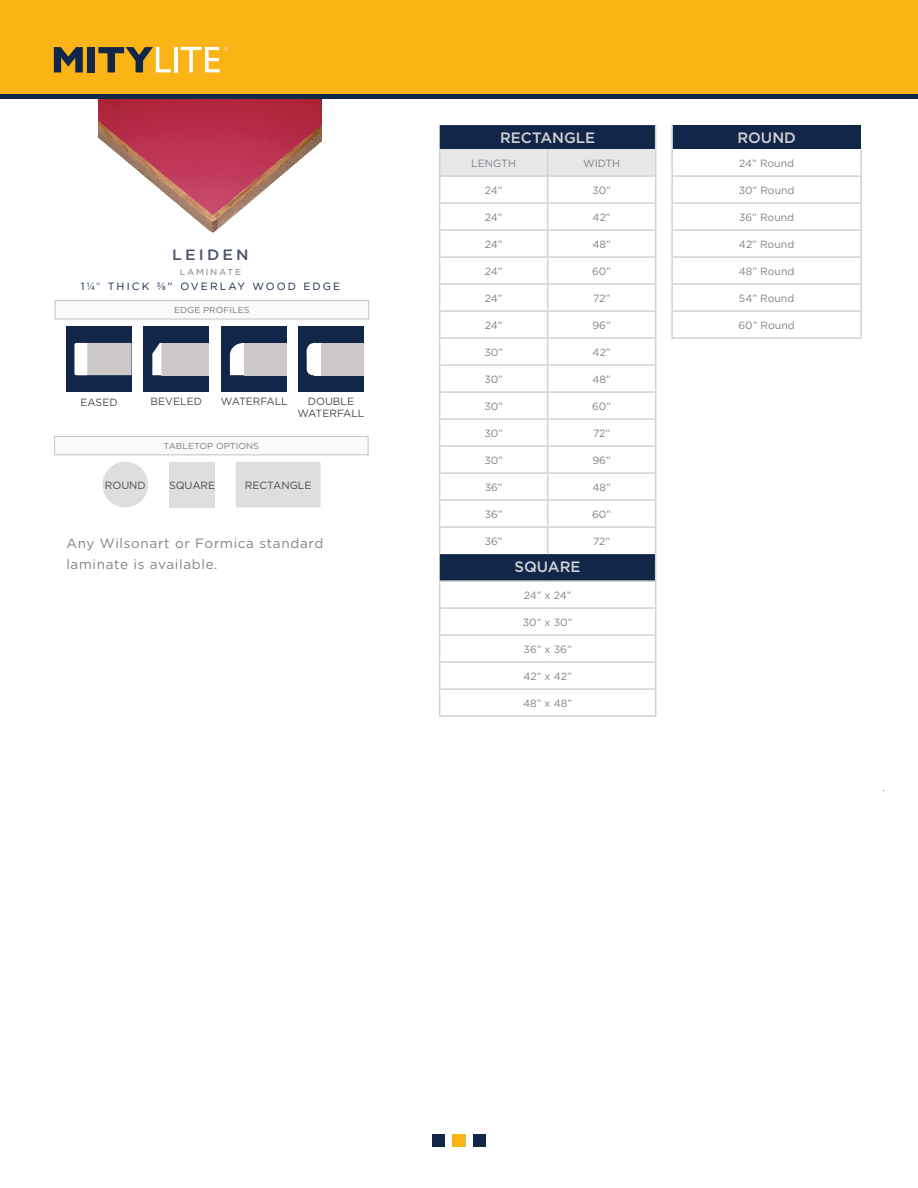
<style>
.page{position:relative;width:918px;height:1188px;background:#fff}
.page>*{position:absolute;margin:0;border:0;box-sizing:border-box;transform-origin:0 0}
.t1{font:500 15px "Gotham";color:#d1d2d4}
.t2{font:500 15px "Gotham";letter-spacing:.2em;color:#4d526e;scale:1.05 1}
.t3{font:13.5px/21px "Gotham";letter-spacing:.05em;color:#808285}
.t4{font:10.5px "Gotham";color:#808285}
.t5{font:10.5px "Gotham";color:#484948}
.t6{font:10.5px "Gotham";letter-spacing:.2em;color:#122649}
.t7{font:8.55px "Gotham";color:#78797c;scale:1.05 1}
.t8{font:8.55px "Gotham";letter-spacing:.2em;color:#78797c;scale:1.05 1}
.s1{font-weight:300}
</style>
<div class="page">
<div style="left:432px;top:1134px;width:13px;height:13px;background:#122649"></div>
<div style="left:453px;top:1134px;width:12px;height:13px;background:#fbb416"></div>
<div style="left:473px;top:1134px;width:13px;height:13px;background:#122649"></div>
<svg style="left:439px;top:125px;width:217px;height:590px"></svg>
<hr style="left:439px;top:715px;width:109px;height:2px;background:#d1d2d4">
<hr style="left:548px;top:715px;width:108px;height:2px;background:#d1d2d4">
<div style="left:672px;top:125px;width:189px;height:24px;background:#122649"></div>
<hr style="left:671px;top:125px;width:2px;height:24px;background:#d1d2d4">
<hr style="left:671px;top:149px;width:2px;height:26px;background:#d1d2d4">
<hr style="left:860px;top:149px;width:2px;height:26px;background:#d1d2d4">
<hr style="left:671px;top:175px;width:191px;height:2px;background:#d1d2d4">
<hr style="left:671px;top:177px;width:2px;height:25px;background:#d1d2d4">
<hr style="left:860px;top:177px;width:2px;height:25px;background:#d1d2d4">
<hr style="left:671px;top:202px;width:191px;height:2px;background:#d1d2d4">
<hr style="left:671px;top:204px;width:2px;height:25px;background:#d1d2d4">
<hr style="left:860px;top:204px;width:2px;height:25px;background:#d1d2d4">
<hr style="left:671px;top:229px;width:191px;height:2px;background:#d1d2d4">
<hr style="left:671px;top:231px;width:2px;height:25px;background:#d1d2d4">
<hr style="left:860px;top:231px;width:2px;height:25px;background:#d1d2d4">
<hr style="left:671px;top:256px;width:191px;height:2px;background:#d1d2d4">
<hr style="left:671px;top:258px;width:2px;height:25px;background:#d1d2d4">
<hr style="left:860px;top:258px;width:2px;height:25px;background:#d1d2d4">
<hr style="left:671px;top:283px;width:191px;height:2px;background:#d1d2d4">
<hr style="left:671px;top:285px;width:2px;height:25px;background:#d1d2d4">
<hr style="left:860px;top:285px;width:2px;height:25px;background:#d1d2d4">
<hr style="left:671px;top:310px;width:191px;height:2px;background:#d1d2d4">
<hr style="left:671px;top:312px;width:2px;height:25px;background:#d1d2d4">
<hr style="left:860px;top:312px;width:2px;height:25px;background:#d1d2d4">
<hr style="left:671px;top:337px;width:191px;height:2px;background:#d1d2d4">
<img style="left:99px;top:98px;width:223px;height:135px">
<div style="left:55px;top:300px;width:314px;height:20px;background:#fafafa"></div>
<div style="left:55px;top:300px;width:314px;height:20px;border:1px solid #c7c8ca"></div>
<div style="left:54px;top:436px;width:315px;height:19px;background:#fafafa"></div>
<div style="left:54px;top:436px;width:315px;height:19px;border:1px solid #c7c8ca"></div>
<div style="left:102px;top:462px;width:46px;height:46px;background:#dfdedd;border-radius:50%"></div>
<div style="left:169px;top:462px;width:46px;height:46px;background:#dfdedd"></div>
<div style="left:236px;top:462px;width:84px;height:46px;background:#dfdedd"></div>
<div style="left:222px;top:326px;width:65px;height:66px;background:#122649"></div>
<div style="left:298px;top:326px;width:66px;height:66px;background:#122649"></div>
<div style="left:315px;top:343px;width:49px;height:32px;background:#cbc8c7"></div>
<svg style="left:229px;top:343px;width:27px;height:33px"></svg>
<div style="left:66px;top:326px;width:66px;height:66px;background:#122649"></div>
<svg style="left:74px;top:343px;width:58px;height:32px;background:#d3d1d1"></svg>
<svg style="left:306px;top:343px;width:9px;height:33px"></svg>
<div style="left:244px;top:343px;width:43px;height:32px;background:#cbc8c7"></div>
<div style="left:314px;top:343px;width:7px;height:32px;background:#fff"></div>
<div style="left:144px;top:326px;width:65px;height:66px;background:#122649"></div>
<div style="left:161px;top:343px;width:48px;height:32px;background:#cbc8c7"></div>
<svg style="left:152px;top:343px;width:9px;height:32px"></svg>
<div style="left:0;top:0;width:918px;height:98px;background:#fbb416"></div>
<hr style="left:0;top:94px;width:918px;height:4px;background:#122649">
<svg style="left:54px;top:47px;width:29px;height:25px"></svg>
<div style="left:87px;top:47px;width:7px;height:25px;background:#122649"></div>
<svg style="left:98px;top:47px;width:73px;height:25px"></svg>
<hr style="left:174px;top:47px;width:4px;height:25px;background:#fff">
<svg style="left:181px;top:46px;width:47px;height:26px"></svg>
<p class="t2" style="left:172px;top:244px;width:74px">LEIDEN</p>
<p class="t8" style="left:180px;top:266px;width:60px">LAMINATE</p>
<p class="t6" style="left:81px;top:279px;width:261px">1¼<span class="s1">"</span> THICK ⅜" OVERLAY WOOD EDGE</p>
<p class="t7" style="left:174px;top:305px;width:73px">EDGE PROFILES</p>
<p class="t5" style="left:80px;top:396px;width:39px">EASED</p>
<p class="t5" style="left:151px;top:394px;width:53px">BEVELED</p>
<p class="t5" style="left:221px;top:394px;width:68px">WATERFALL</p>
<p class="t5" style="left:308px;top:394px;width:48px">DOUBLE</p>
<p class="t5" style="left:298px;top:407px;width:68px">WATERFALL</p>
<p class="t7" style="left:164px;top:441px;width:92px">TABLETOP OPTIONS</p>
<p class="t5" style="left:105px;top:478px;width:42px">ROUND</p>
<p class="t5" style="left:169px;top:478px;width:48px">SQUARE</p>
<p class="t5" style="left:245px;top:478px;width:68px">RECTANGLE</p>
<p class="t3" style="left:66px;top:533px;width:258px">Any Wilsonart or Formica standard laminate is available.</p>
<p class="t1" style="left:500px;top:128px;width:97px">RECTANGLE</p>
<p class="t4" style="left:471px;top:156px;width:46px">LENGTH</p>
<p class="t4" style="left:583px;top:156px;width:39px">WIDTH</p>
<p class="t4" style="left:485px;top:183px;width:19px">24”</p>
<p class="t4" style="left:592px;top:183px;width:20px">30”</p>
<p class="t4" style="left:485px;top:210px;width:19px">24”</p>
<p class="t4" style="left:593px;top:210px;width:20px">42”</p>
<p class="t4" style="left:485px;top:237px;width:19px">24”</p>
<p class="t4" style="left:592px;top:237px;width:20px">48”</p>
<p class="t4" style="left:485px;top:264px;width:19px">24”</p>
<p class="t4" style="left:592px;top:264px;width:20px">60”</p>
<p class="t4" style="left:485px;top:291px;width:19px">24”</p>
<p class="t4" style="left:593px;top:291px;width:19px">72”</p>
<p class="t4" style="left:485px;top:318px;width:19px">24”</p>
<p class="t4" style="left:593px;top:318px;width:20px">96”</p>
<p class="t4" style="left:484px;top:345px;width:20px">30”</p>
<p class="t4" style="left:593px;top:345px;width:20px">42”</p>
<p class="t4" style="left:484px;top:372px;width:20px">30”</p>
<p class="t4" style="left:592px;top:372px;width:20px">48”</p>
<p class="t4" style="left:484px;top:399px;width:20px">30”</p>
<p class="t4" style="left:592px;top:399px;width:20px">60”</p>
<p class="t4" style="left:484px;top:426px;width:20px">30”</p>
<p class="t4" style="left:593px;top:426px;width:19px">72”</p>
<p class="t4" style="left:484px;top:453px;width:20px">30”</p>
<p class="t4" style="left:593px;top:453px;width:20px">96”</p>
<p class="t4" style="left:485px;top:480px;width:19px">36”</p>
<p class="t4" style="left:592px;top:480px;width:20px">48”</p>
<p class="t4" style="left:485px;top:507px;width:19px">36”</p>
<p class="t4" style="left:592px;top:507px;width:20px">60”</p>
<p class="t4" style="left:485px;top:534px;width:19px">36”</p>
<p class="t4" style="left:593px;top:534px;width:19px">72”</p>
<p class="t1" style="left:515px;top:557px;width:68px">SQUARE</p>
<p class="t4" style="left:524px;top:588px;width:49px">24” x 24”</p>
<p class="t4" style="left:523px;top:615px;width:51px">30” x 30”</p>
<p class="t4" style="left:524px;top:642px;width:50px">36” x 36”</p>
<p class="t4" style="left:523px;top:669px;width:50px">42” x 42”</p>
<p class="t4" style="left:523px;top:696px;width:50px">48” x 48”</p>
<p class="t1" style="left:737px;top:128px;width:60px">ROUND</p>
<p class="t4" style="left:739px;top:156px;width:57px">24” Round</p>
<p class="t4" style="left:739px;top:183px;width:57px">30” Round</p>
<p class="t4" style="left:739px;top:210px;width:57px">36” Round</p>
<p class="t4" style="left:739px;top:237px;width:57px">42” Round</p>
<p class="t4" style="left:739px;top:264px;width:57px">48” Round</p>
<p class="t4" style="left:739px;top:291px;width:57px">54” Round</p>
<p class="t4" style="left:739px;top:318px;width:58px">60” Round</p>
</div>
